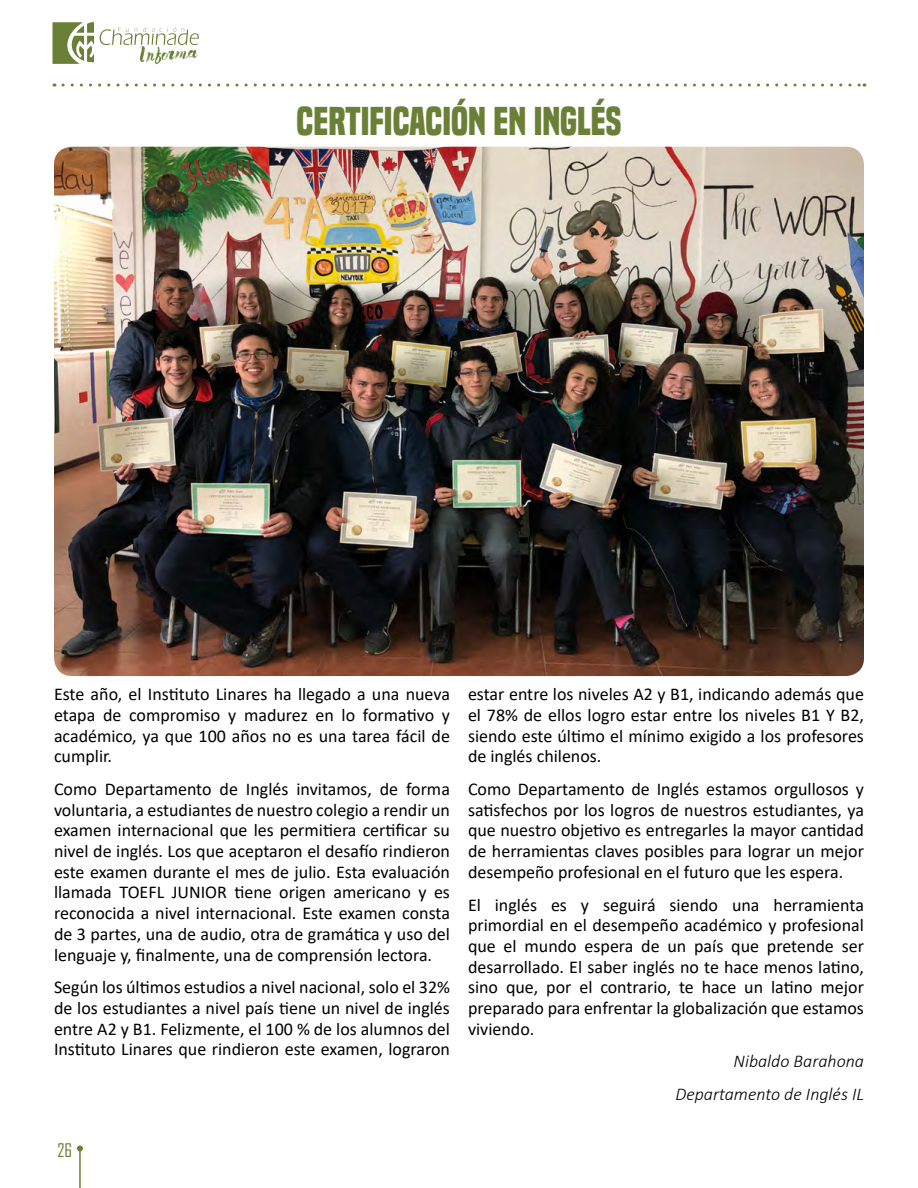
<style>
.page{position:relative;width:918px;height:1188px;background:#fff}
.page>*{position:absolute;margin:0;border:0;box-sizing:border-box;transform-origin:0 0}
.t1{font:700 37.5px "Built Titling Rg";color:#6b8037}
.t2{font:18px/20.7px "Calibri";color:#000;text-align:justify}
.t3{font:italic 300 18px/32.7px "Calibri";color:#000;text-align:right}
.t4{font:18px "Agency FB";color:#6b8037}
</style>
<div class="page">
<img style="left:54px;top:147px;width:810px;height:529px">
<hr style="left:79px;top:1148px;width:2px;height:40px;background:#6b8037">
<svg style="left:77px;top:1145px;width:6px;height:6px"></svg>
<svg style="left:63px;top:84px;width:802px;height:3px"></svg>
<svg style="left:52px;top:22px;width:147px;height:42px"></svg>
<h1 class="t1" style="left:297px;top:99px;width:326px">CERTIFICACIÓN EN INGLÉS</h1>
<p class="t2" style="left:54px;top:683px;width:398px">Este año, el Instituto Linares ha llegado a una nueva etapa de compromiso y madurez en lo formativo y académico, ya que 100 años no es una tarea fácil de cumplir.</p>
<p class="t2" style="left:54px;top:778px;width:398px">Como Departamento de Inglés invitamos, de forma voluntaria, a estudiantes de nuestro colegio a rendir un examen internacional que les permitiera certificar su nivel de inglés. Los que aceptaron el desafío rindieron este examen durante el mes de julio. Esta evaluación llamada TOEFL JUNIOR tiene origen americano y es reconocida a nivel internacional. Este examen consta de 3 partes, una de audio, otra de gramática y uso del lenguaje y, finalmente, una de comprensión lectora.</p>
<p class="t2" style="left:54px;top:977px;width:398px">Según los últimos estudios a nivel nacional, solo el 32% de los estudiantes a nivel país tiene un nivel de inglés entre A2 y B1. Felizmente, el 100 % de los alumnos del Instituto Linares que rindieron este examen, lograron</p>
<p class="t4" style="left:58px;top:1139px;width:16px">26</p>
<p class="t2" style="left:468px;top:683px;width:398px">estar entre los niveles A2 y B1, indicando además que el 78% de ellos logro estar entre los niveles B1 Y B2, siendo este último el mínimo exigido a los profesores de inglés chilenos.</p>
<p class="t2" style="left:468px;top:778px;width:398px">Como Departamento de Inglés estamos orgullosos y satisfechos por los logros de nuestros estudiantes, ya que nuestro objetivo es entregarles la mayor cantidad de herramientas claves posibles para lograr un mejor desempeño profesional en el futuro que les espera.</p>
<p class="t2" style="left:468px;top:894px;width:398px">El inglés es y seguirá siendo una herramienta primordial en el desempeño académico y profesional que el mundo espera de un país que pretende ser desarrollado. El saber inglés no te hace menos latino, sino que, por el contrario, te hace un latino mejor preparado para enfrentar la globalización que estamos viviendo.</p>
<p class="t3" style="left:675px;top:1045px;width:190px">Nibaldo Barahona<br>Departamento de Inglés IL</p>
</div>
